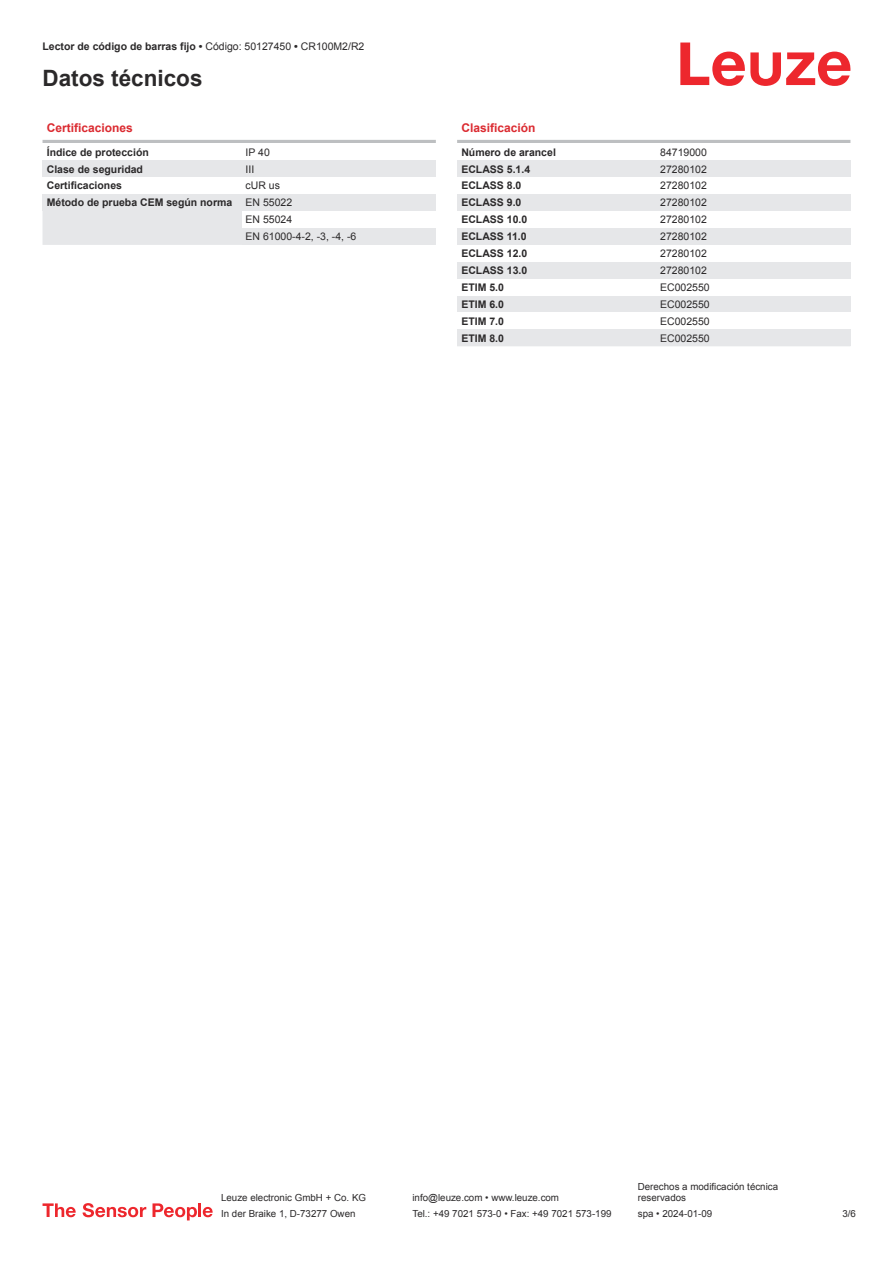
<style>
.page{position:relative;width:893px;height:1263px;background:#fff}
.page>*{position:absolute;margin:0;border:0;box-sizing:border-box;transform-origin:0 0}
.t1{font:700 22.5px "Arial";color:#2b292a}
.t2{font:700 12px "Arial";color:#db2a30}
.t3{font:700 10.5px "Arial";color:#2b292a}
.t4{font:10.5px/17px "Arial";color:#2b292a}
.t5{font:9.75px/11.7px "Arial";color:#2b292a}
.s1{font-weight:400}
</style>
<div class="page">
<svg style="left:680px;top:43px;width:170px;height:43px"></svg>
<hr style="left:43px;top:140px;width:393px;height:3px;background:#bdbfc1">
<svg style="left:43px;top:160px;width:393px;height:85px"></svg>
<div style="left:242px;top:211px;width:194px;height:17px;background:#fff"></div>
<hr style="left:457px;top:140px;width:393px;height:3px;background:#bdbfc1">
<div style="left:457px;top:160px;width:200px;height:17px;background:#e6e7e9"></div>
<div style="left:657px;top:160px;width:193px;height:17px;background:#e6e7e9"></div>
<div style="left:457px;top:194px;width:200px;height:17px;background:#e6e7e9"></div>
<div style="left:657px;top:194px;width:193px;height:17px;background:#e6e7e9"></div>
<div style="left:457px;top:228px;width:200px;height:17px;background:#e6e7e9"></div>
<div style="left:657px;top:228px;width:193px;height:17px;background:#e6e7e9"></div>
<div style="left:457px;top:262px;width:200px;height:17px;background:#e6e7e9"></div>
<div style="left:657px;top:262px;width:193px;height:17px;background:#e6e7e9"></div>
<div style="left:457px;top:296px;width:200px;height:16px;background:#e6e7e9"></div>
<div style="left:657px;top:296px;width:193px;height:16px;background:#e6e7e9"></div>
<div style="left:457px;top:329px;width:200px;height:17px;background:#e6e7e9"></div>
<div style="left:657px;top:329px;width:193px;height:17px;background:#e6e7e9"></div>
<svg style="left:43px;top:1203px;width:33px;height:14px"></svg>
<svg style="left:83px;top:1203px;width:63px;height:14px"></svg>
<svg style="left:153px;top:1203px;width:44px;height:17px"></svg>
<hr style="left:198px;top:1203px;width:3px;height:14px;background:#ed272d">
<svg style="left:203px;top:1207px;width:10px;height:10px"></svg>
<p class="t3" style="left:43px;top:43px;width:323px">Lector de código de barras fijo • <span class="s1">Código: 50127450</span> • <span class="s1">CR100M2/R2</span></p>
<h1 class="t1" style="left:43px;top:70px;width:162px">Datos técnicos</h1>
<p class="t2" style="left:47px;top:123px;width:88px">Certificaciones</p>
<p class="t3" style="left:47px;top:148px;width:104px">Índice de protección</p>
<p class="t4" style="left:246px;top:144px;width:26px">IP 40</p>
<p class="t3" style="left:47px;top:165px;width:98px">Clase de seguridad</p>
<p class="t4" style="left:246px;top:161px;width:10px">III</p>
<p class="t3" style="left:47px;top:182px;width:77px">Certificaciones</p>
<p class="t4" style="left:246px;top:178px;width:36px">cUR us</p>
<p class="t3" style="left:47px;top:199px;width:187px">Método de prueba CEM según norma</p>
<p class="t4" style="left:246px;top:195px;width:112px">EN 55022<br>EN 55024<br>EN 61000-4-2, -3, -4, -6</p>
<p class="t2" style="left:461px;top:123px;width:76px">Clasificación</p>
<p class="t3" style="left:461px;top:148px;width:96px">Número de arancel</p>
<p class="t4" style="left:660px;top:144px;width:48px">84719000</p>
<p class="t3" style="left:461px;top:165px;width:70px">ECLASS 5.1.4</p>
<p class="t4" style="left:660px;top:161px;width:48px">27280102</p>
<p class="t3" style="left:461px;top:182px;width:62px">ECLASS 8.0</p>
<p class="t4" style="left:660px;top:178px;width:48px">27280102</p>
<p class="t3" style="left:461px;top:199px;width:62px">ECLASS 9.0</p>
<p class="t4" style="left:660px;top:195px;width:48px">27280102</p>
<p class="t3" style="left:461px;top:216px;width:67px">ECLASS 10.0</p>
<p class="t4" style="left:660px;top:212px;width:48px">27280102</p>
<p class="t3" style="left:461px;top:233px;width:67px">ECLASS 11.0</p>
<p class="t4" style="left:660px;top:229px;width:48px">27280102</p>
<p class="t3" style="left:461px;top:249px;width:67px">ECLASS 12.0</p>
<p class="t4" style="left:660px;top:246px;width:48px">27280102</p>
<p class="t3" style="left:461px;top:266px;width:67px">ECLASS 13.0</p>
<p class="t4" style="left:660px;top:263px;width:48px">27280102</p>
<p class="t3" style="left:461px;top:283px;width:44px">ETIM 5.0</p>
<p class="t4" style="left:660px;top:280px;width:51px">EC002550</p>
<p class="t3" style="left:461px;top:300px;width:44px">ETIM 6.0</p>
<p class="t4" style="left:660px;top:297px;width:51px">EC002550</p>
<p class="t3" style="left:461px;top:317px;width:44px">ETIM 7.0</p>
<p class="t4" style="left:660px;top:313px;width:51px">EC002550</p>
<p class="t3" style="left:461px;top:334px;width:44px">ETIM 8.0</p>
<p class="t4" style="left:660px;top:330px;width:51px">EC002550</p>
<p class="t5" style="left:221px;top:1193px;width:146px">Leuze electronic GmbH + Co. KG</p>
<p class="t5" style="left:412px;top:1193px;width:148px">info@leuze.com • www.leuze.com</p>
<p class="t5" style="left:638px;top:1181px;width:142px">Derechos a modificación técnica reservados</p>
<p class="t5" style="left:221px;top:1209px;width:136px">In der Braike 1, D-73277 Owen</p>
<p class="t5" style="left:412px;top:1209px;width:201px">Tel.: +49 7021 573-0 • Fax: +49 7021 573-199</p>
<p class="t5" style="left:638px;top:1209px;width:76px">spa • 2024-01-09</p>
<p class="t5" style="left:842px;top:1209px;width:15px">3 /6</p>
</div>
